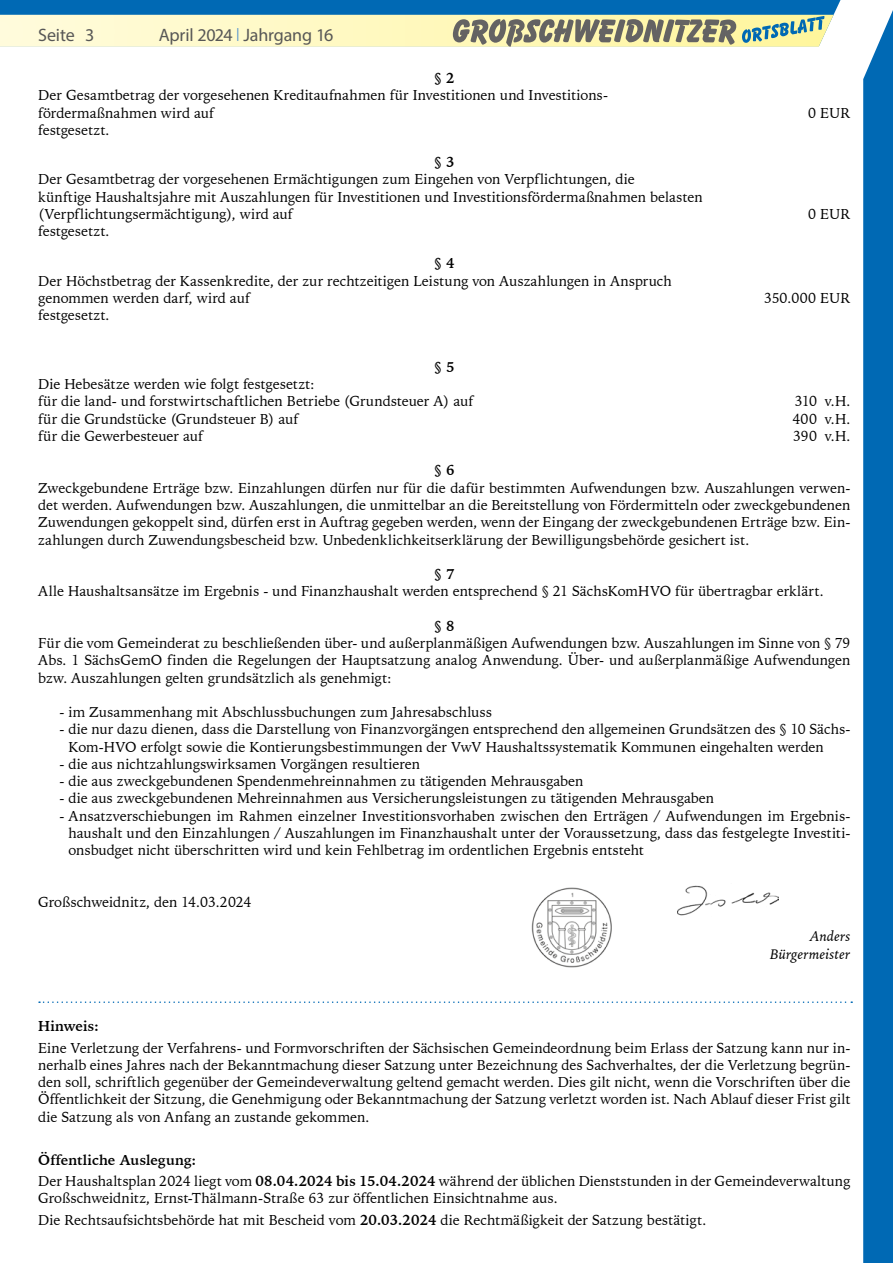
<style>
.page{position:relative;width:893px;height:1263px;background:#fff}
.page>*{position:absolute;margin:0;border:0;box-sizing:border-box;transform-origin:0 0}
.t1{font:18px "Myriad Pro";letter-spacing:-.01em;color:#575756}
.t2{font:14.25px/17.2px "Iowan Old Style BT";color:#000}
.t3{font:700 14.25px "Iowan Old Style BT";letter-spacing:-.005em;color:#000}
.t4{font:italic 14.25px/17.2px "Iowan Old Style BT";letter-spacing:.015em;color:#000;text-align:right}
.s1{font-family:"Saxony";font-weight:300;color:#4f8fcd}
.s2{font-weight:700}
</style>
<div class="page">
<svg style="left:0;top:0;width:841px;height:47px;background:#9ab9b3"></svg>
<svg style="left:863px;top:10px;width:30px;height:1253px;background:#0d70b7"></svg>
<img style="left:677px;top:885px;width:102px;height:31px">
<svg style="left:39px;top:1001px;width:813px;height:2px"></svg>
<img style="left:532px;top:887px;width:80px;height:80px">
<p class="t1" style="left:38px;top:24px;width:38px">Seite</p>
<p class="t1" style="left:159px;top:24px;width:176px">April 2024 <span class="s1">|</span> Jahrgang 16</p>
<p class="t1" style="left:85px;top:24px;width:11px">3</p>
<p class="t3" style="left:434px;top:69px;width:22px">§ 2</p>
<p class="t2" style="left:38px;top:87px;width:571px">Der Gesamtbetrag der vorgesehenen Kreditaufnahmen für Investitionen und Investitions&shy;fördermaßnahmen wird auf</p>
<p class="t2" style="left:38px;top:121px;width:73px">festgesetzt.</p>
<p class="t3" style="left:434px;top:153px;width:22px">§ 3</p>
<p class="t2" style="left:38px;top:171px;width:666px">Der Gesamtbetrag der vorgesehenen Ermächtigungen zum Eingehen von Verpflichtungen, die<br>künftige Haushaltsjahre mit Auszahlungen für Investitionen und Investitionsfördermaßnahmen belasten (Verpflichtungsermächtigung), wird auf</p>
<p class="t2" style="left:38px;top:222px;width:73px">festgesetzt.</p>
<p class="t3" style="left:434px;top:254px;width:22px">§ 4</p>
<p class="t2" style="left:38px;top:272px;width:635px">Der Höchstbetrag der Kassenkredite, der zur rechtzeitigen Leistung von Auszahlungen in Anspruch genommen werden darf, wird auf</p>
<p class="t2" style="left:38px;top:306px;width:73px">festgesetzt.</p>
<p class="t3" style="left:434px;top:358px;width:22px">§ 5</p>
<p class="t2" style="left:38px;top:375px;width:436px">Die Hebesätze werden wie folgt festgesetzt:<br>für die land- und forstwirtschaftlichen Betriebe (Grundsteuer A) auf</p>
<p class="t2" style="left:808px;top:104px;width:44px">0 EUR</p>
<p class="t2" style="left:808px;top:205px;width:44px">0 EUR</p>
<p class="t2" style="left:764px;top:289px;width:88px">350.000 EUR</p>
<p class="t2" style="left:795px;top:393px;width:57px">310 v.H.</p>
<p class="t2" style="left:38px;top:410px;width:261px">für die Grundstücke (Grundsteuer B) auf</p>
<p class="t2" style="left:792px;top:410px;width:60px">400 v.H.</p>
<p class="t2" style="left:38px;top:427px;width:166px">für die Gewerbesteuer auf</p>
<p class="t2" style="left:793px;top:427px;width:59px">390 v.H.</p>
<p class="t3" style="left:434px;top:461px;width:22px">§ 6</p>
<p class="t2" style="left:38px;top:479px;width:814px;text-align:justify">Zweckgebundene Erträge bzw. Einzahlungen dürfen nur für die dafür bestimmten Aufwendungen bzw. Auszahlungen verwen&shy;det werden. Aufwendungen bzw. Auszahlungen, die unmittelbar an die Bereitstellung von Fördermitteln oder zweckgebundenen Zuwendungen gekoppelt sind, dürfen erst in Auftrag gegeben werden, wenn der Eingang der zweckgebundenen Erträge bzw. Ein&shy;zahlungen durch Zuwendungsbescheid bzw. Unbedenklichkeitserklärung der Bewilligungsbehörde gesichert ist.</p>
<p class="t3" style="left:434px;top:565px;width:22px">§ 7</p>
<p class="t2" style="left:38px;top:582px;width:787px">Alle Haushaltsansätze im Ergebnis - und Finanzhaushalt werden entsprechend § 21 SächsKomHVO für übertragbar erklärt.</p>
<p class="t3" style="left:434px;top:617px;width:22px">§ 8</p>
<p class="t2" style="left:38px;top:634px;width:814px;text-align:justify">Für die vom Gemeinderat zu beschließenden über- und außerplanmäßigen Aufwendungen bzw. Auszahlungen im Sinne von § 79<br>Abs. 1 SächsGemO finden die Regelungen der Hauptsatzung analog Anwendung. Über- und außerplanmäßige Aufwendungen bzw. Auszahlungen gelten grundsätzlich als genehmigt:</p>
<p class="t2" style="left:60px;top:703px;width:434px">- im Zusammenhang mit Abschlussbuchungen zum Jahresabschluss</p>
<p class="t2" style="left:68px;top:721px;width:783px;text-indent:-9px">- die nur dazu dienen, dass die Darstellung von Finanzvorgängen entsprechend den allgemeinen Grundsätzen des § 10 Sächs-<br>Kom-HVO erfolgt sowie die Kontierungsbestimmungen der VwV Haushaltssystematik Kommunen eingehalten werden</p>
<p class="t2" style="left:60px;top:755px;width:362px">- die aus nichtzahlungswirksamen Vorgängen resultieren</p>
<p class="t2" style="left:60px;top:772px;width:526px">- die aus zweckgebundenen Spendenmehreinnahmen zu tätigenden Mehrausgaben</p>
<p class="t2" style="left:60px;top:790px;width:656px">- die aus zweckgebundenen Mehreinnahmen aus Versicherungsleistungen zu tätigenden Mehrausgaben</p>
<p class="t2" style="left:68px;top:807px;width:783px;text-align:justify;text-indent:-9px">- Ansatzverschiebungen im Rahmen einzelner Investitionsvorhaben zwischen den Erträgen / Aufwendungen im Ergebnis&shy;haushalt und den Einzahlungen / Auszahlungen im Finanzhaushalt unter der Voraussetzung, dass das festgelegte Investiti&shy;onsbudget nicht überschritten wird und kein Fehlbetrag im ordentlichen Ergebnis entsteht</p>
<p class="t2" style="left:38px;top:893px;width:215px">Großschweidnitz, den 14.03.2024</p>
<p class="t4" style="left:770px;top:928px;width:82px">Anders<br>Bürgermeister</p>
<p class="t3" style="left:38px;top:1017px;width:62px">Hinweis:</p>
<p class="t2" style="left:38px;top:1039px;width:814px;text-align:justify">Eine Verletzung der Verfahrens- und Formvorschriften der Sächsischen Gemeindeordnung beim Erlass der Satzung kann nur in&shy;nerhalb eines Jahres nach der Bekanntmachung dieser Satzung unter Bezeichnung des Sachverhaltes, der die Verletzung begrün&shy;den soll, schriftlich gegenüber der Gemeindeverwaltung geltend gemacht werden. Dies gilt nicht, wenn die Vorschriften über die Öffentlichkeit der Sitzung, die Genehmigung oder Bekanntmachung der Satzung verletzt worden ist. Nach Ablauf dieser Frist gilt die Satzung als von Anfang an zustande gekommen.</p>
<p class="t2" style="left:38px;top:1149px;width:814px;line-height:21.5px"><span class="s2">Öffentliche Auslegung:<br></span>Der Haushaltsplan 2024 liegt vom <span class="s2">08.04.2024 bis 15.04.2024</span> während der üblichen Dienststunden in der Gemeindeverwaltung</p>
<p class="t2" style="left:38px;top:1187px;width:669px;line-height:21.5px">Großschweidnitz, Ernst-Thälmann-Straße 63 zur öffentlichen Einsichtnahme aus.<br>Die Rechtsaufsichtsbehörde hat mit Bescheid vom <span class="s2">20.03.2024</span> die Rechtmäßigkeit der Satzung bestätigt.</p>
</div>
